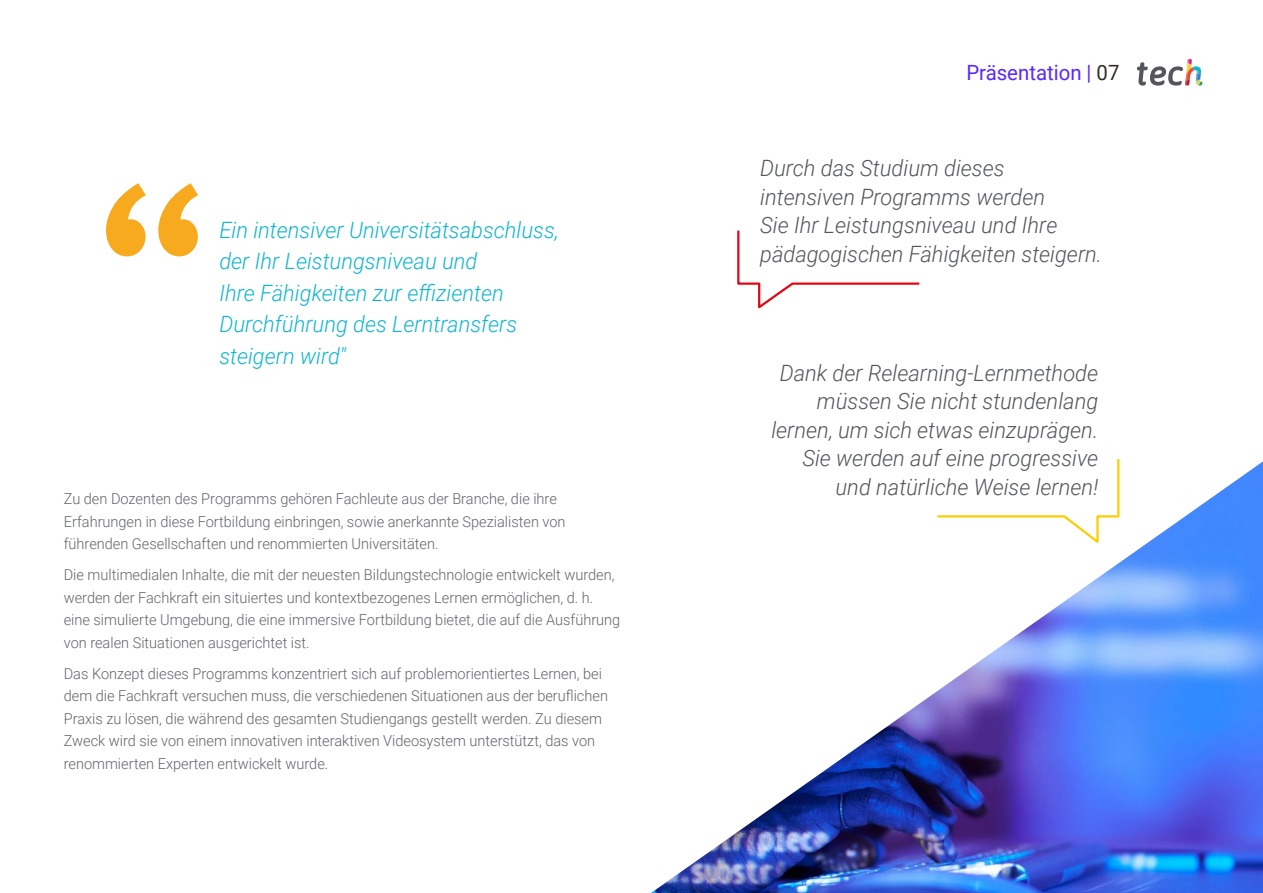
<style>
.page{position:relative;width:1263px;height:893px;background:#fff}
.page>*{position:absolute;margin:0;border:0;box-sizing:border-box;transform-origin:0 0}
.t1{font:italic 300 22.5px/28.5px "Roboto";color:#52555b;text-align:right}
.t2{font:italic 300 22.5px/31.5px "Roboto";color:#0fb6cf}
.t3{font:21px "Roboto";color:#5927ff}
.t4{font:300 15px/22.5px "Roboto";color:#61646a}
.s1{color:#312e20}
</style>
<div class="page">
<img style="left:651px;top:461px;width:612px;height:432px">
<svg style="left:935px;top:459px;width:185px;height:87px"></svg>
<svg style="left:737px;top:230px;width:183px;height:79px"></svg>
<svg style="left:106px;top:183px;width:92px;height:73px"></svg>
<svg style="left:1137px;top:59px;width:65px;height:27px"></svg>
<h1 class="t2" style="left:219px;top:213px;width:341px">Ein intensiver Universitätsabschluss, der Ihr Leistungsniveau und<br>Ihre Fähigkeiten zur effizienten<br>Durchführung des Lerntransfers steigern wird"</h1>
<p class="t4" style="left:64px;top:487px;width:503px">Zu den Dozenten des Programms gehören Fachleute aus der Branche, die ihre<br>Erfahrungen in diese Fortbildung einbringen, sowie anerkannte Spezialisten von führenden Gesellschaften und renommierten Universitäten.</p>
<p class="t4" style="left:64px;top:563px;width:558px">Die multimedialen Inhalte, die mit der neuesten Bildungstechnologie entwickelt wurden, werden der Fachkraft ein situiertes und kontextbezogenes Lernen ermöglichen, d. h. eine simulierte Umgebung, die eine immersive Fortbildung bietet, die auf die Ausführung von realen Situationen ausgerichtet ist.</p>
<p class="t4" style="left:64px;top:662px;width:546px">Das Konzept dieses Programms konzentriert sich auf problemorientiertes Lernen, bei dem die Fachkraft versuchen muss, die verschiedenen Situationen aus der beruflichen Praxis zu lösen, die während des gesamten Studiengangs gestellt werden. Zu diesem Zweck wird sie von einem innovativen interaktiven Videosystem unterstützt, das von renommierten Experten entwickelt wurde.</p>
<h2 class="t3" style="left:966px;top:57px;width:155px">Präsentation | <span class="s1">07</span></h2>
<h1 class="t1" style="left:760px;top:153px;width:343px;text-align:left">Durch das Studium dieses intensiven Programms werden<br>Sie Ihr Leistungsniveau und Ihre pädagogischen Fähigkeiten steigern.</h1>
<h1 class="t1" style="left:771px;top:357px;width:328px">Dank der Relearning-Lernmethode müssen Sie nicht stundenlang lernen, um sich etwas einzuprägen.<br>Sie werden auf eine progressive und natürliche Weise lernen!</h1>
</div>
